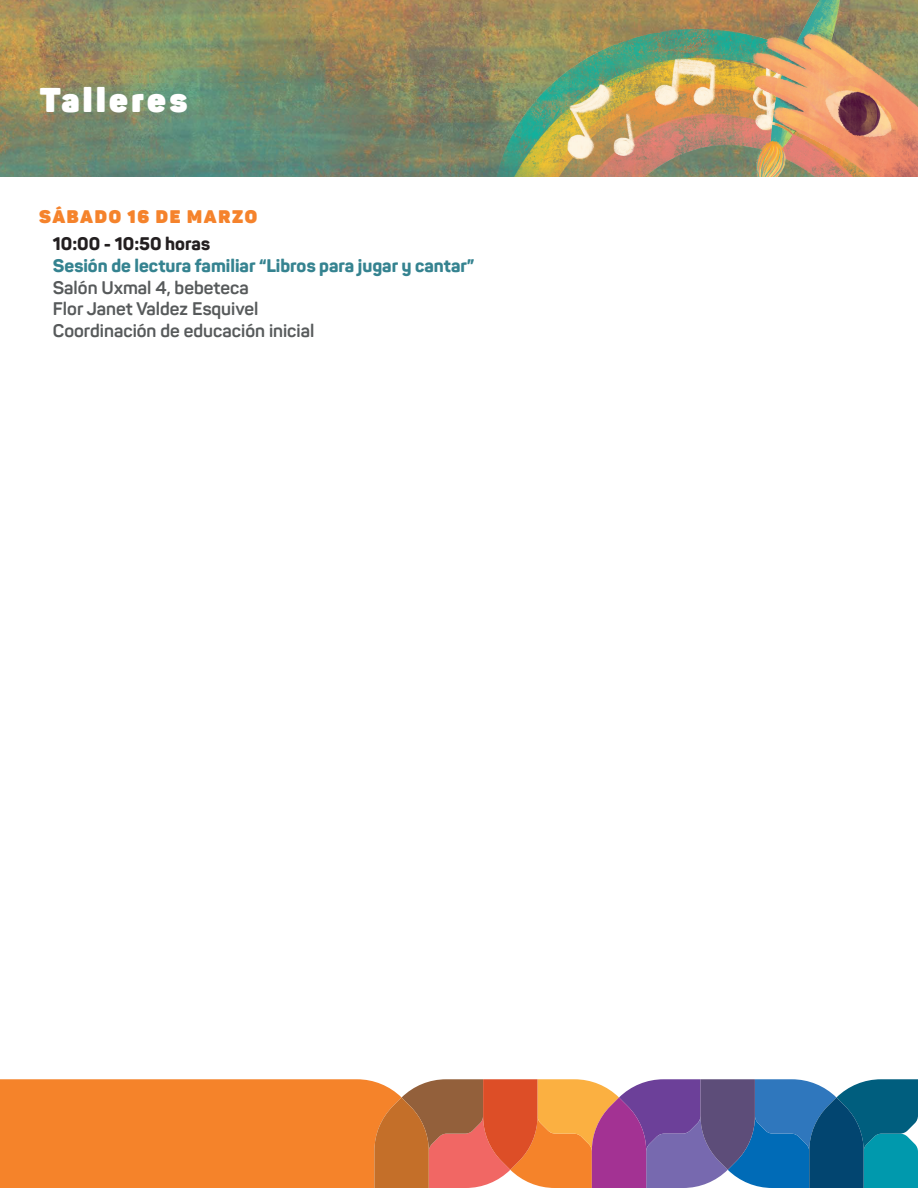
<style>
.page{position:relative;width:918px;height:1188px;background:#fff}
.page>*{position:absolute;margin:0;border:0;box-sizing:border-box;transform-origin:0 0}
.t1{font:900 33.9px "Panton";letter-spacing:.1em;color:#fff}
.t2{font:700 18px/21.6px "Panton";color:#575a5b}
.t3{font:800 18px "Panton";color:#358390}
.t4{font:800 18px "Panton";color:#231f20}
.t5{font:900 18px "Panton";letter-spacing:.1em;color:#f5832c}
</style>
<div class="page">
<img style="left:0;top:0;width:467px;height:177px">
<img style="left:467px;top:0;width:280px;height:177px">
<img style="left:747px;top:0;width:171px;height:177px">
<div style="left:0;top:1079px;width:374px;height:109px;background:#f5832a"></div>
<svg style="left:374px;top:1079px;width:544px;height:109px;background:#856d77"></svg>
<h1 class="t1" style="left:40px;top:78px;width:149px">Talleres</h1>
<p class="t5" style="left:39px;top:205px;width:220px">SÁBADO 16 DE MARZO</p>
<p class="t4" style="left:53px;top:233px;width:159px">10:00 - 10:50 horas</p>
<p class="t3" style="left:53px;top:254px;width:423px">Sesión de lectura familiar “Libros para jugar y cantar”</p>
<p class="t2" style="left:53px;top:276px;width:263px">Salón Uxmal 4, bebeteca<br>Flor Janet Valdez Esquivel<br>Coordinación de educación inicial</p>
</div>
